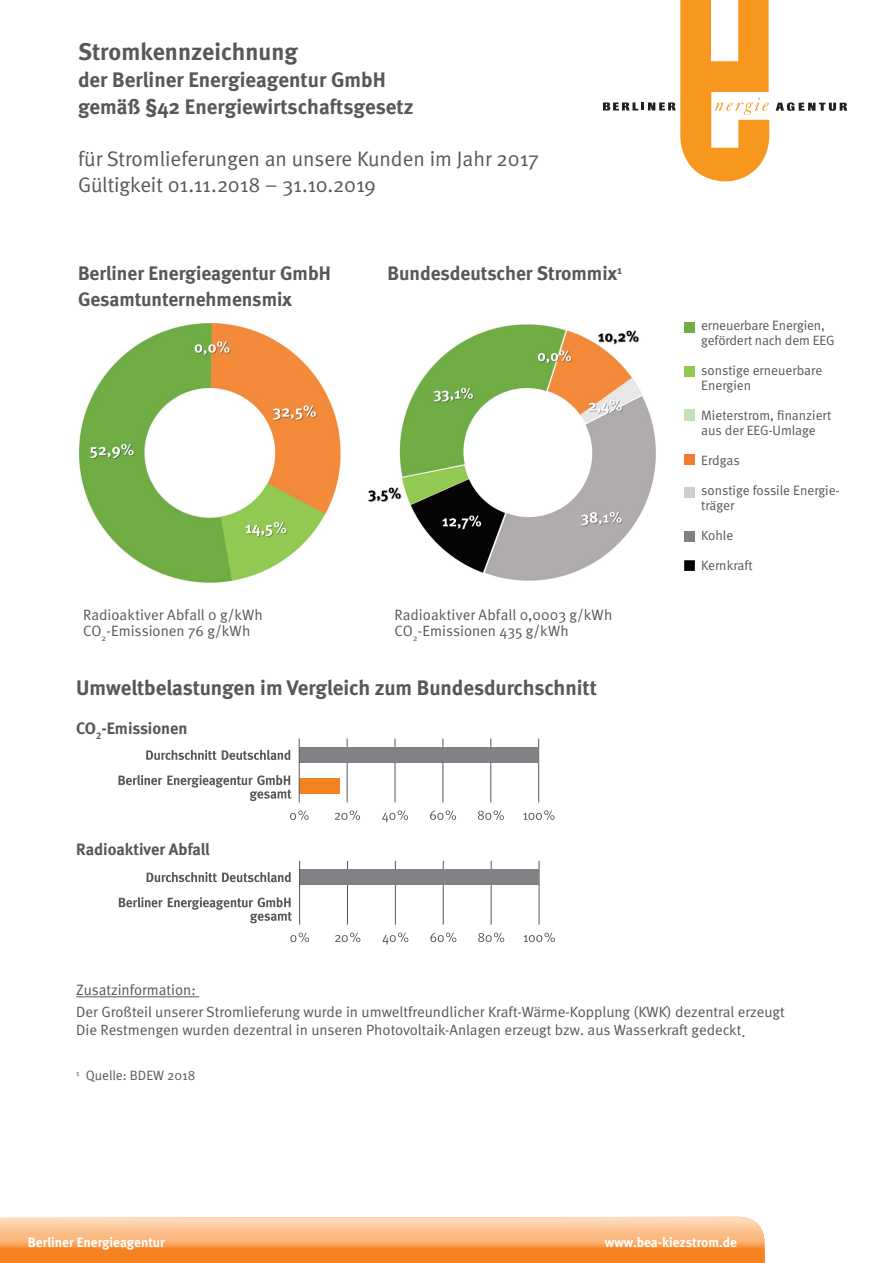
<style>
.page{position:relative;width:893px;height:1263px;background:#fff}
.page>*{position:absolute;margin:0;border:0;box-sizing:border-box;transform-origin:0 0}
.t1{font:700 24px "Meta";color:#57585a}
.t2{font:700 21px/27px "Meta";color:#57585a}
.t3{font:21px/25.5px "Meta Normal";letter-spacing:-.005em;color:#57585a}
.t4{font:700 19.5px "Meta";color:#57585a}
.t5{font:16.5px "Meta Bold LF";color:#57585a}
.t6{font:15px "Meta Normal";color:#57585a}
.t7{font:14.85px/18px "Meta Normal";color:#57585a}
.t8{font:13.5px/15px "Meta Normal";letter-spacing:-.005em;color:#57585a}
.t9{font:700 13.5px "Meta";color:#fff}
</style>
<div class="page">
<svg style="left:603px;top:0;width:166px;height:181px"></svg>
<svg style="left:776px;top:102px;width:71px;height:9px"></svg>
<hr style="left:76px;top:996px;width:123px;height:1px;background:#57585a">
<svg style="left:0;top:1217px;width:765px;height:46px;background:#f9ab68"></svg>
<div style="left:684px;top:454px;width:11px;height:10px;background:#ee7d30"></div>
<div style="left:684px;top:322px;width:10px;height:11px;background:#70ad45"></div>
<div style="left:684px;top:366px;width:10px;height:11px;background:#92c952"></div>
<div style="left:684px;top:531px;width:11px;height:10px;background:#7f807f"></div>
<div style="left:684px;top:487px;width:11px;height:11px;background:#cfcecf"></div>
<div style="left:684px;top:560px;width:11px;height:11px;background:#040503;border:2px solid #000"></div>
<hr style="left:347px;top:738px;width:1px;height:64px;background:#57585a">
<hr style="left:395px;top:738px;width:1px;height:64px;background:#57585a">
<hr style="left:443px;top:738px;width:1px;height:64px;background:#57585a">
<hr style="left:490px;top:738px;width:1px;height:64px;background:#57585a">
<hr style="left:538px;top:738px;width:1px;height:64px;background:#57585a">
<svg style="left:290px;top:810px;width:19px;height:10px"></svg>
<svg style="left:335px;top:810px;width:25px;height:10px"></svg>
<svg style="left:382px;top:810px;width:26px;height:12px"></svg>
<svg style="left:430px;top:810px;width:26px;height:10px"></svg>
<svg style="left:478px;top:810px;width:26px;height:10px"></svg>
<svg style="left:523px;top:810px;width:32px;height:10px"></svg>
<div style="left:299px;top:746px;width:240px;height:16px;background:#808285"></div>
<div style="left:299px;top:778px;width:41px;height:16px;background:#f58220"></div>
<hr style="left:299px;top:738px;width:1px;height:64px;background:#57585a">
<svg style="left:146px;top:750px;width:144px;height:10px"></svg>
<svg style="left:118px;top:775px;width:173px;height:26px"></svg>
<hr style="left:347px;top:861px;width:1px;height:64px;background:#57585a">
<hr style="left:395px;top:861px;width:1px;height:64px;background:#57585a">
<hr style="left:443px;top:861px;width:1px;height:64px;background:#57585a">
<hr style="left:491px;top:861px;width:1px;height:64px;background:#57585a">
<hr style="left:539px;top:861px;width:1px;height:64px;background:#57585a">
<svg style="left:290px;top:933px;width:19px;height:9px"></svg>
<svg style="left:335px;top:933px;width:25px;height:9px"></svg>
<svg style="left:383px;top:933px;width:25px;height:11px"></svg>
<svg style="left:430px;top:932px;width:26px;height:10px"></svg>
<svg style="left:478px;top:933px;width:26px;height:9px"></svg>
<svg style="left:523px;top:933px;width:32px;height:9px"></svg>
<div style="left:300px;top:869px;width:239px;height:16px;background:#808285"></div>
<hr style="left:299px;top:861px;width:1px;height:64px;background:#57585a">
<svg style="left:147px;top:872px;width:144px;height:10px"></svg>
<svg style="left:119px;top:897px;width:173px;height:26px"></svg>
<img style="left:79px;top:323px;width:262px;height:260px">
<img style="left:368px;top:324px;width:288px;height:257px">
<div style="left:684px;top:409px;width:11px;height:11px;background:#c5e0b5"></div>
<h1 class="t1" style="left:78px;top:37px;width:221px">Stromkennzeichnung</h1>
<h2 class="t2" style="left:78px;top:65px;width:337px">der Berliner Energieagentur GmbH gemäß §42 Energiewirtschaftsgesetz</h2>
<h2 class="t3" style="left:78px;top:146px;width:462px">für Stromlieferungen an unsere Kunden im Jahr 2017<br>Gültigkeit 01.11.2018 – 31.10.2019</h2>
<h3 class="t4" style="left:78px;top:262px;width:254px">Berliner Energieagentur GmbH</h3>
<h3 class="t4" style="left:388px;top:262px;width:236px">Bundesdeutscher Strommix<sup>1</sup></h3>
<h3 class="t4" style="left:78px;top:287px;width:216px">Gesamtunternehmensmix</h3>
<p class="t6" style="left:83px;top:606px;width:181px">Radioaktiver Abfall 0 g/kWh</p>
<p class="t6" style="left:395px;top:606px;width:219px">Radioaktiver Abfall 0,0003 g/kWh</p>
<p class="t6" style="left:83px;top:622px;width:169px">CO<sub>2</sub>-Emissionen 76 g/kWh</p>
<p class="t6" style="left:395px;top:622px;width:176px">CO<sub>2</sub>-Emissionen 435 g/kWh</p>
<h2 class="t2" style="left:76px;top:674px;width:522px">Umweltbelastungen im Vergleich zum Bundesdurchschnitt</h2>
<p class="t5" style="left:76px;top:718px;width:113px">CO<sub>2</sub>-Emissionen</p>
<p class="t5" style="left:76px;top:840px;width:135px">Radioaktiver Abfall</p>
<p class="t8" style="left:701px;top:317px;width:135px">erneuerbare Energien, gefördert nach dem EEG</p>
<p class="t8" style="left:701px;top:362px;width:123px">sonstige erneuerbare<br>Energien</p>
<p class="t8" style="left:701px;top:407px;width:131px">Mieterstrom, finanziert aus der EEG-Umlage</p>
<p class="t8" style="left:701px;top:452px;width:40px">Erdgas</p>
<p class="t8" style="left:701px;top:482px;width:140px">sonstige fossile Energie&shy;träger</p>
<p class="t8" style="left:701px;top:527px;width:34px">Kohle</p>
<p class="t8" style="left:701px;top:557px;width:53px">Kernkraft</p>
<p class="t6" style="left:76px;top:981px;width:121px">Zusatzinformation:</p>
<p class="t7" style="left:76px;top:1003px;width:710px">Der Großteil unserer Stromlieferung wurde in umweltfreundlicher Kraft-Wärme-Kopplung (KWK) dezentral erzeugt<br>Die Restmengen wurden dezentral in unseren Photovoltaik-Anlagen erzeugt bzw. aus Wasserkraft gedeckt.</p>
<p class="t8" style="left:76px;top:1068px;width:121px"><sup>1</sup> Quelle: BDEW 2018</p>
<p class="t9" style="left:28px;top:1234px;width:138px">Berliner Energieagentur</p>
<p class="t9" style="left:605px;top:1235px;width:134px">www.bea-kiezstrom.de</p>
</div>
